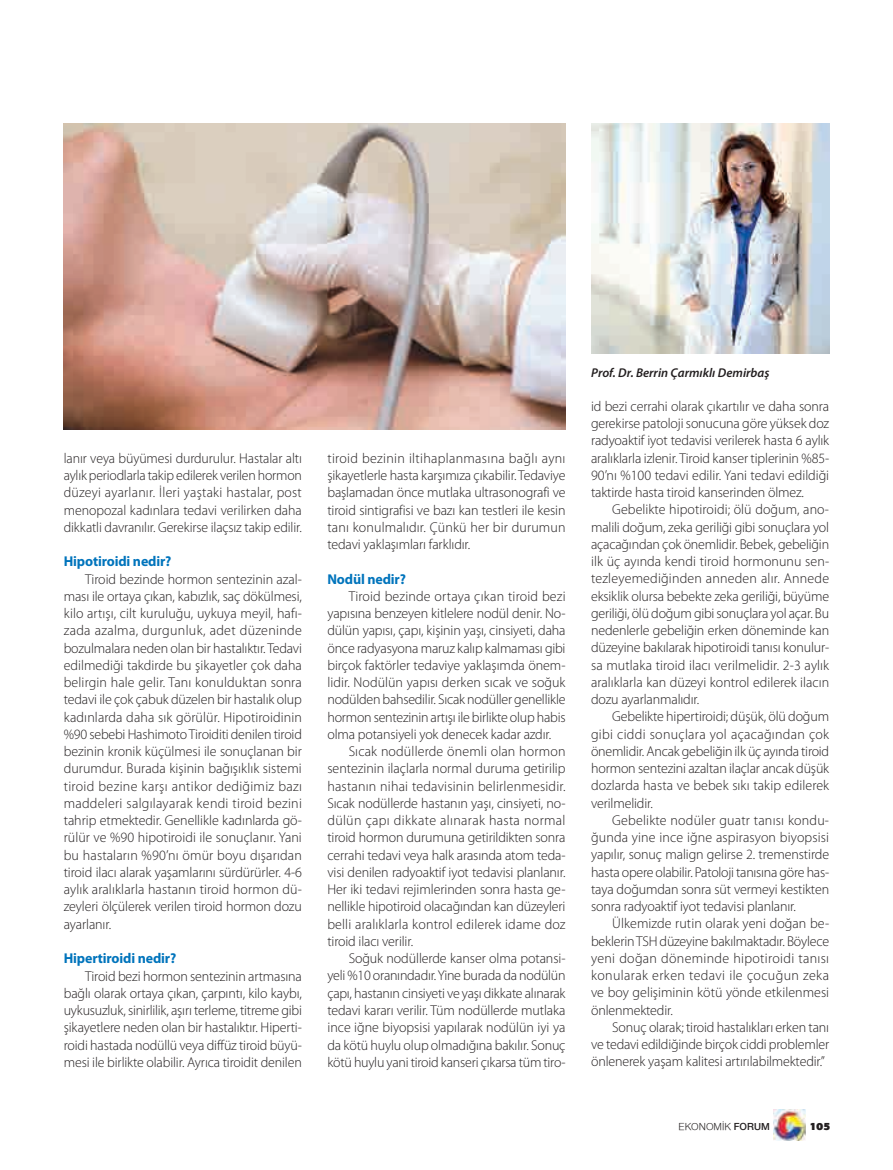
<style>
.page{position:relative;width:893px;height:1170px;background:#fff}
.page>*{position:absolute;margin:0;border:0;box-sizing:border-box;transform-origin:0 0}
.t1{font:300 14.25px/17.2px "Myriad Pro";letter-spacing:-.01em;color:#231f20;text-align:justify}
.t2{font:700 14.25px "Myriad Pro";letter-spacing:-.01em;color:#0074bc}
.t3{font:italic 600 12.75px "Myriad Pro";color:#231f20}
.t4{font:10.5px "Nimbus Sans Novus";color:#231f20}
.t5{font:900 10.5px "PF Agora Sans Pro";color:#231f20}
.s1{font-weight:600}
</style>
<div class="page">
<img style="left:591px;top:124px;width:238px;height:229px">
<img style="left:64px;top:124px;width:502px;height:305px">
<img style="left:774px;top:1109px;width:31px;height:31px">
<p class="t1" style="left:64px;top:450px;width:240px">lanır veya büyümesi durdurulur. Hastalar altı aylık periodlarla takip edilerek verilen hormon düzeyi ayarlanır. İleri yaştaki hastalar, post menopozal kadınlara tedavi verilirken daha dikkatli davranılır. Gerekirse ilaçsız takip edilir.</p>
<p class="t2" style="left:64px;top:556px;width:109px">Hipotiroidi nedir?</p>
<p class="t1" style="left:64px;top:571px;width:240px;text-indent:21px">Tiroid bezinde hormon sentezinin azal&shy;ması ile ortaya çıkan, kabızlık, saç dökülmesi, kilo artışı, cilt kuruluğu, uykuya meyil, hafı&shy;zada azalma, durgunluk, adet düzeninde bozulmalara neden olan bir hastalıktır. Tedavi edilmediği takdirde bu şikayetler çok daha belirgin hale gelir. Tanı konulduktan sonra tedavi ile çok çabuk düzelen bir hastalık olup kadınlarda daha sık görülür. Hipotiroidinin %90 sebebi Hashimoto Tiroiditi denilen tiroid bezinin kronik küçülmesi ile sonuçlanan bir durumdur. Burada kişinin bağışıklık sistemi tiroid bezine karşı antikor dediğimiz bazı maddeleri salgılayarak kendi tiroid bezini tahrip etmektedir. Genellikle kadınlarda gö&shy;rülür ve %90 hipotiroidi ile sonuçlanır. Yani bu hastaların %90’nı ömür boyu dışarıdan tiroid ilacı alarak yaşamlarını sürdürürler. 4-6 aylık aralıklarla hastanın tiroid hormon dü&shy;zeyleri ölçülerek verilen tiroid hormon dozu ayarlanır.</p>
<p class="t2" style="left:64px;top:952px;width:114px">Hipertiroidi nedir?</p>
<p class="t1" style="left:64px;top:968px;width:240px;text-indent:21px">Tiroid bezi hormon sentezinin artmasına bağlı olarak ortaya çıkan, çarpıntı, kilo kaybı, uykusuzluk, sinirlilik, aşırı terleme, titreme gibi şikayetlere neden olan bir hastalıktır. Hiperti&shy;roidi hastada nodüllü veya diffüz tiroid büyü&shy;mesi ile birlikte olabilir. Ayrıca tiroidit denilen</p>
<p class="t1" style="left:327px;top:450px;width:240px">tiroid bezinin iltihaplanmasına bağlı aynı şikayetlerle hasta karşımıza çıkabilir. Tedaviye başlamadan önce mutlaka ultrasonografi ve tiroid sintigrafisi ve bazı kan testleri ile kesin tanı konulmalıdır. Çünkü her bir durumun tedavi yaklaşımları farklıdır.</p>
<p class="t2" style="left:327px;top:573px;width:80px">Nodül nedir?</p>
<p class="t1" style="left:327px;top:588px;width:240px;text-indent:21px">Tiroid bezinde ortaya çıkan tiroid bezi yapısına benzeyen kitlelere nodül denir. No&shy;dülün yapısı, çapı, kişinin yaşı, cinsiyeti, daha önce radyasyona maruz kalıp kalmaması gibi birçok faktörler tedaviye yaklaşımda önem&shy;lidir. Nodülün yapısı derken sıcak ve soğuk nodülden bahsedilir. Sıcak nodüller genellikle hormon sentezinin artışı ile birlikte olup habis olma potansiyeli yok denecek kadar azdır.</p>
<p class="t1" style="left:327px;top:743px;width:240px;text-indent:21px">Sıcak nodüllerde önemli olan hormon sentezinin ilaçlarla normal duruma getirilip hastanın nihai tedavisinin belirlenmesidir.<br>Sıcak nodüllerde hastanın yaşı, cinsiyeti, no&shy;dülün çapı dikkate alınarak hasta normal tiroid hormon durumuna getirildikten sonra cerrahi tedavi veya halk arasında atom teda&shy;visi denilen radyoaktif iyot tedavisi planlanır.<br>Her iki tedavi rejimlerinden sonra hasta ge&shy;nellikle hipotiroid olacağından kan düzeyleri belli aralıklarla kontrol edilerek idame doz tiroid ilacı verilir.</p>
<p class="t1" style="left:327px;top:950px;width:240px;text-indent:21px">Soğuk nodüllerde kanser olma potansi&shy;yeli %10 oranındadır. Yine burada da nodülün çapı, hastanın cinsiyeti ve yaşı dikkate alınarak tedavi kararı verilir. Tüm nodüllerde mutlaka ince iğne biyopsisi yapılarak nodülün iyi ya da kötü huylu olup olmadığına bakılır. Sonuç kötü huylu yani tiroid kanseri çıkarsa tüm tiro-</p>
<p class="t3" style="left:591px;top:367px;width:180px">Prof. Dr. Berrin Çarmıklı Demirbaş</p>
<p class="t1" style="left:591px;top:398px;width:240px">id bezi cerrahi olarak çıkartılır ve daha sonra gerekirse patoloji sonucuna göre yüksek doz radyoaktif iyot tedavisi verilerek hasta 6 aylık aralıklarla izlenir. Tiroid kanser tiplerinin %85- 90’nı %100 tedavi edilir. Yani tedavi edildiği taktirde hasta tiroid kanserinden ölmez.</p>
<p class="t1" style="left:591px;top:502px;width:240px;text-indent:21px">Gebelikte hipotiroidi; ölü doğum, ano&shy;malili doğum, zeka geriliği gibi sonuçlara yol açacağından çok önemlidir. Bebek, gebeliğin ilk üç ayında kendi tiroid hormonunu sen&shy;tezleyemediğinden anneden alır. Annede eksiklik olursa bebekte zeka geriliği, büyüme geriliği, ölü doğum gibi sonuçlara yol açar. Bu nedenlerle gebeliğin erken döneminde kan düzeyine bakılarak hipotiroidi tanısı konulur&shy;sa mutlaka tiroid ilacı verilmelidir. 2-3 aylık aralıklarla kan düzeyi kontrol edilerek ilacın dozu ayarlanmalıdır.</p>
<p class="t1" style="left:591px;top:709px;width:240px;text-indent:21px">Gebelikte hipertiroidi; düşük, ölü doğum gibi ciddi sonuçlara yol açacağından çok önemlidir. Ancak gebeliğin ilk üç ayında tiroid hormon sentezini azaltan ilaçlar ancak düşük dozlarda hasta ve bebek sıkı takip edilerek verilmelidir.</p>
<p class="t1" style="left:591px;top:812px;width:240px;text-indent:21px">Gebelikte nodüler guatr tanısı kondu&shy;ğunda yine ince iğne aspirasyon biyopsisi yapılır, sonuç malign gelirse 2. tremenstirde hasta opere olabilir. Patoloji tanısına göre has&shy;taya doğumdan sonra süt vermeyi kestikten sonra radyoaktif iyot tedavisi planlanır.</p>
<p class="t1" style="left:591px;top:916px;width:240px;text-indent:21px">Ülkemizde rutin olarak yeni doğan be&shy;beklerin TSH düzeyine bakılmaktadır. Böylece yeni doğan döneminde hipotiroidi tanısı konularak erken tedavi ile çocuğun zeka ve boy gelişiminin kötü yönde etkilenmesi önlenmektedir.</p>
<p class="t1" style="left:591px;top:1019px;width:240px;text-indent:21px">Sonuç olarak; tiroid hastalıkları erken tanı ve tedavi edildiğinde birçok ciddi problemler önlenerek yaşam kalitesi artırılabilmektedir.”</p>
<p class="t4" style="left:679px;top:1120px;width:93px">EKONOMİK <span class="s1">FORUM</span></p>
<p class="t5" style="left:810px;top:1122px;width:22px">105</p>
</div>
